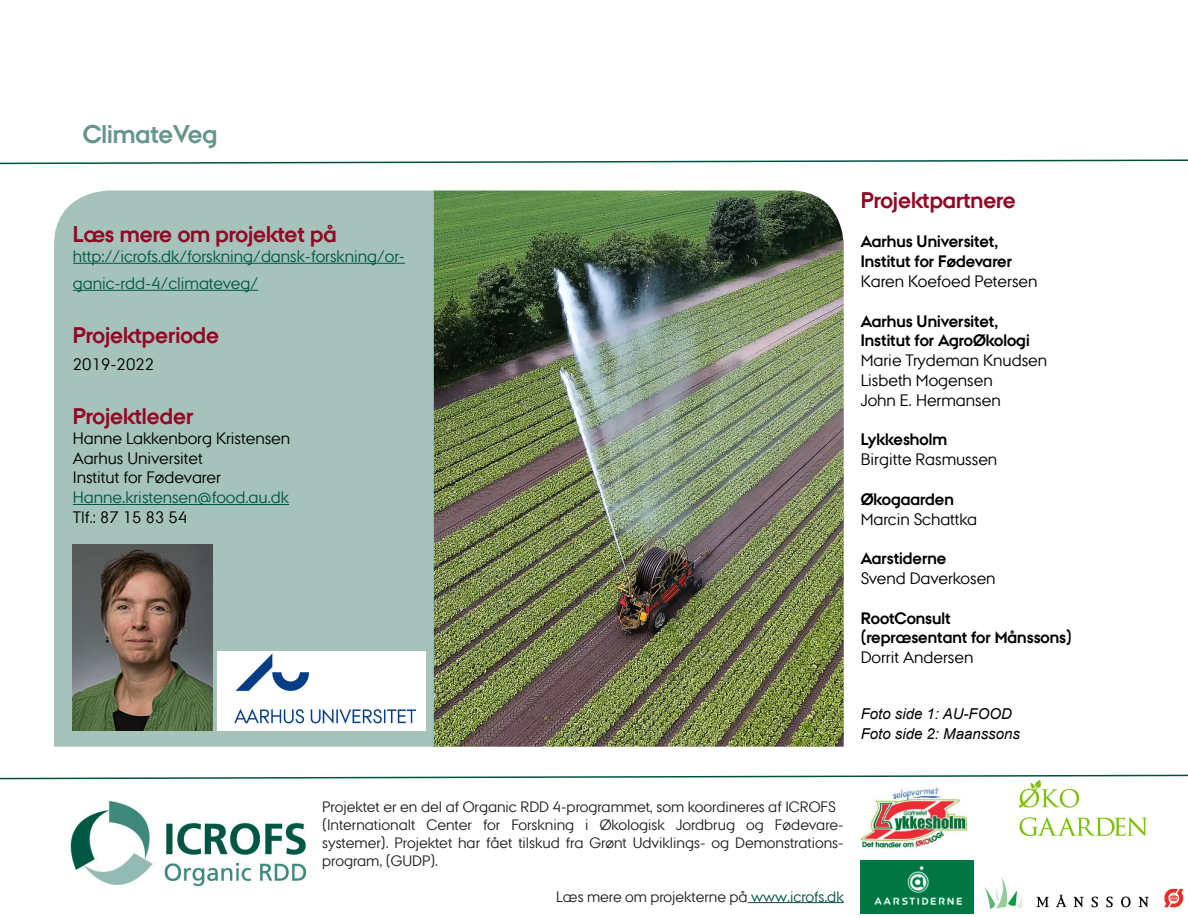
<style>
.page{position:relative;width:1188px;height:918px;background:#fff}
.page>*{position:absolute;margin:0;border:0;box-sizing:border-box;transform-origin:0 0}
.t1{font:700 25.5px "AU Passata";color:#67968c}
.t2{font:700 22.5px "AU Passata";color:#920523}
.t3{font:16.5px "AU Passata";color:#000}
.t4{font:700 16.5px "AU Passata";color:#000}
.t5{font:16.5px/27px "AU Passata";color:#005743}
.t6{font:15px/18px "AU Passata";color:#231f20;text-align:justify}
.t7{font:italic 15px "Arial";color:#000}
.s1{color:#00503f}
</style>
<div class="page">
<img style="left:435px;top:190px;width:409px;height:557px">
<svg style="left:0;top:159px;width:1188px;height:6px"></svg>
<div style="left:54px;top:190px;width:381px;height:557px;background:#a5c3bb"></div>
<img style="left:70px;top:801px;width:236px;height:86px">
<hr style="left:73px;top:263px;width:332px;height:1px;background:#005743">
<hr style="left:73px;top:290px;width:185px;height:1px;background:#005743">
<hr style="left:73px;top:504px;width:216px;height:1px;background:#005743">
<hr style="left:748px;top:902px;width:96px;height:1px;background:#00503f">
<svg style="left:0;top:774px;width:1188px;height:6px"></svg>
<img style="left:73px;top:544px;width:139px;height:186px">
<img style="left:860px;top:788px;width:107px;height:61px">
<img style="left:1019px;top:780px;width:128px;height:55px">
<img style="left:861px;top:861px;width:113px;height:52px">
<img style="left:985px;top:877px;width:199px;height:32px">
<div style="left:217px;top:651px;width:209px;height:80px;background:#fff"></div>
<img style="left:234px;top:653px;width:182px;height:71px">
<p class="t1" style="left:83px;top:120px;width:136px">ClimateVeg</p>
<p class="t2" style="left:73px;top:221px;width:265px">Læs mere om projektet på</p>
<p class="t5" style="left:73px;top:243px;width:334px">http://icrofs.dk/forskning/dansk-forskning/or&shy;ganic-rdd-4/climateveg/</p>
<p class="t2" style="left:73px;top:322px;width:148px">Projektperiode</p>
<p class="t3" style="left:73px;top:355px;width:83px">2019-2022</p>
<p class="t2" style="left:73px;top:403px;width:122px">Projektleder</p>
<p class="t3" style="left:73px;top:428px;width:219px">Hanne Lakkenborg Kristensen</p>
<p class="t3" style="left:73px;top:448px;width:131px">Aarhus Universitet</p>
<p class="t3" style="left:73px;top:468px;width:150px">Institut for Fødevarer</p>
<p class="t5" style="left:73px;top:484px;width:218px">Hanne.kristensen@food.au.dk</p>
<p class="t3" style="left:73px;top:508px;width:116px">Tlf.: 87 15 83 54</p>
<p class="t2" style="left:861px;top:187px;width:157px">Projektpartnere</p>
<p class="t4" style="left:861px;top:232px;width:139px">Aarhus Universitet,</p>
<p class="t4" style="left:861px;top:252px;width:153px">Institut for Fødevarer</p>
<p class="t3" style="left:861px;top:272px;width:178px">Karen Koefoed Petersen</p>
<p class="t4" style="left:861px;top:311px;width:139px">Aarhus Universitet,</p>
<p class="t4" style="left:861px;top:331px;width:170px">Institut for AgroØkologi</p>
<p class="t3" style="left:861px;top:351px;width:188px">Marie Trydeman Knudsen</p>
<p class="t3" style="left:861px;top:371px;width:133px">Lisbeth Mogensen</p>
<p class="t3" style="left:861px;top:390px;width:142px">John E. Hermansen</p>
<p class="t4" style="left:861px;top:430px;width:88px">Lykkesholm</p>
<p class="t3" style="left:861px;top:450px;width:138px">Birgitte Rasmussen</p>
<p class="t4" style="left:861px;top:489px;width:95px">Økogaarden</p>
<p class="t3" style="left:861px;top:509px;width:118px">Marcin Schattka</p>
<p class="t4" style="left:861px;top:549px;width:87px">Aarstiderne</p>
<p class="t3" style="left:861px;top:569px;width:136px">Svend Daverkosen</p>
<p class="t4" style="left:861px;top:608px;width:92px">RootConsult</p>
<p class="t4" style="left:861px;top:628px;width:213px">(repræsentant for Månssons)</p>
<p class="t3" style="left:861px;top:648px;width:114px">Dorrit Andersen</p>
<p class="t7" style="left:861px;top:704px;width:153px">Foto side 1: AU-FOOD</p>
<p class="t7" style="left:861px;top:724px;width:161px">Foto side 2: Maanssons</p>
<p class="t6" style="left:322px;top:797px;width:515px">Projektet er en del af Organic RDD 4-programmet, som koordineres af ICROFS</p>
<p class="t6" style="left:322px;top:815px;width:523px">(Internationalt Center for Forskning i Økologisk Jordbrug og Fødevare&shy;systemer). Projektet har fået tilskud fra Grønt Udviklings- og Demonstrations&shy;program, (GUDP).</p>
<p class="t6" style="left:556px;top:887px;width:289px">Læs mere om projekterne på <span class="s1">www.icrofs.dk</span></p>
</div>
